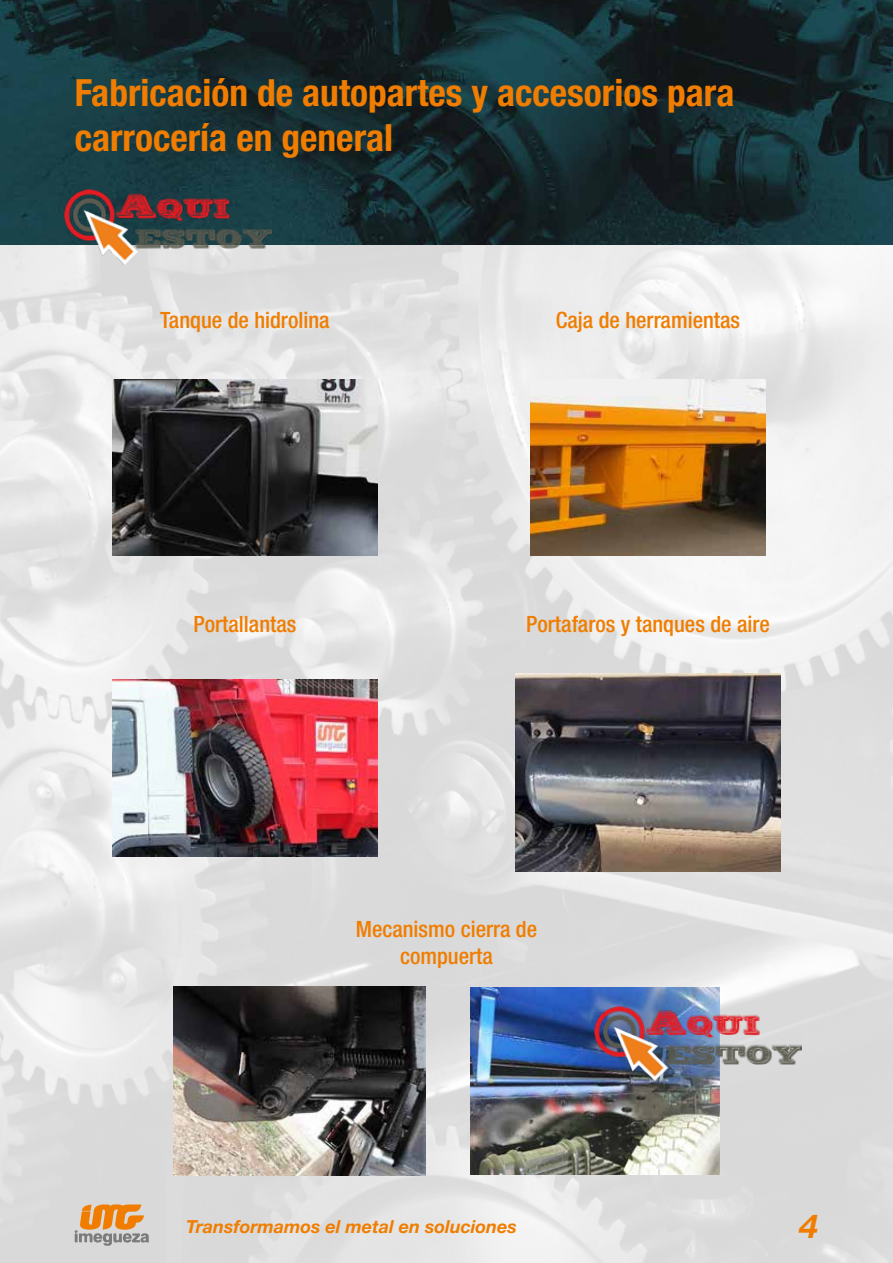
<style>
.page{position:relative;width:893px;height:1263px;background:#fff}
.page>*{position:absolute;margin:0;border:0;box-sizing:border-box;transform-origin:0 0}
.t1{font:700 condensed 37.5px/45px "Helvetica Neue LT Std";color:#f07d00}
.t2{font:italic 700 33px "Helvetica Neue LT Std";color:#f07d00}
.t3{font:500 condensed 22.5px/27px "Helvetica Neue LT Std";color:#f07d00;text-align:center}
.t4{font:italic 700 18px "Helvetica Neue LT Std";color:#f07d00}
</style>
<div class="page">
<img style="left:0;top:245px;width:893px;height:1018px">
<img style="left:530px;top:379px;width:236px;height:177px">
<img style="left:0;top:0;width:893px;height:245px">
<img style="left:112px;top:379px;width:266px;height:177px">
<img style="left:174px;top:986px;width:252px;height:189px">
<img style="left:470px;top:987px;width:249px;height:187px">
<img style="left:112px;top:680px;width:266px;height:176px">
<img style="left:516px;top:673px;width:264px;height:198px">
<svg style="left:74px;top:1204px;width:75px;height:42px"></svg>
<img style="left:65px;top:190px;width:206px;height:74px">
<img style="left:595px;top:1006px;width:207px;height:75px">
<h1 class="t1" style="left:75px;top:70px;width:661px">Fabricación de autopartes y accesorios para carrocería en general</h1>
<p class="t3" style="left:160px;top:306px;width:171px">Tanque de hidrolina</p>
<p class="t3" style="left:556px;top:306px;width:186px">Caja de herramientas</p>
<p class="t3" style="left:194px;top:611px;width:104px">Portallantas</p>
<p class="t3" style="left:526px;top:611px;width:245px">Portafaros y tanques de aire</p>
<p class="t3" style="left:356px;top:915px;width:183px">Mecanismo cierra de compuerta</p>
<p class="t4" style="left:186px;top:1215px;width:332px">Transformamos el metal en soluciones</p>
<h2 class="t2" style="left:800px;top:1206px;width:20px">4</h2>
</div>
